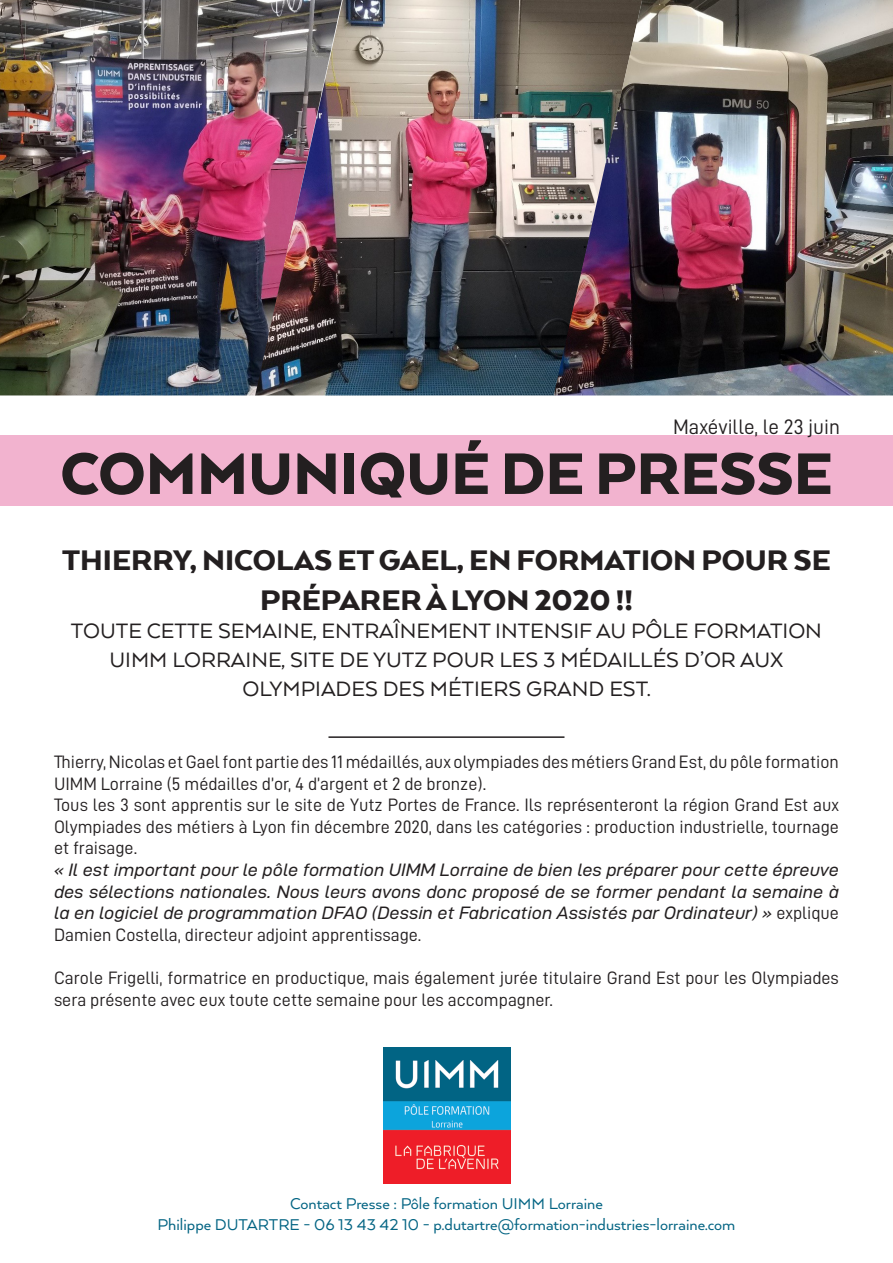
<style>
.page{position:relative;width:893px;height:1263px;background:#fff}
.page>*{position:absolute;margin:0;border:0;box-sizing:border-box;transform-origin:0 0}
.t1{font:900 67.5px "Arquitecta W04";color:#231f20}
.t2{font:900 33px/39.6px "Arquitecta W04";color:#231f20;text-align:center}
.t3{font:24px/28.8px "Arquitecta W00";color:#231f20;text-align:center}
.t4{font:21px "D DIN";color:#231f20}
.t5{font:18px/21.6px "D DIN";color:#231f20}
.t6{font:18px/21.6px "D DIN Exp Italic";color:#231f20;text-align:justify}
.t7{font:18px/21.6px "Arquitecta W00";color:#036483;text-align:center}
.s1{font-family:"D DIN"}
</style>
<div class="page">
<div style="left:0;top:436px;width:893px;height:70px;background:#f2b3cf"></div>
<img style="left:383px;top:1047px;width:128px;height:136px">
<hr style="left:328px;top:736px;width:236px;height:2px;background:#231f20">
<img style="left:0;top:0;width:255px;height:395px">
<img style="left:255px;top:0;width:299px;height:395px">
<img style="left:554px;top:0;width:339px;height:395px">
<p class="t4" style="left:673px;top:415px;width:168px">Maxéville, le 23 juin</p>
<h1 class="t1" style="left:60px;top:432px;width:774px">COMMUNIQUÉ DE PRESSE</h1>
<h2 class="t2" style="left:62px;top:539px;width:770px">THIERRY, NICOLAS ET GAEL, EN FORMATION POUR SE<br>PRÉPARER À LYON 2020 !!</h2>
<h3 class="t3" style="left:71px;top:616px;width:752px">TOUTE CETTE SEMAINE, ENTRAÎNEMENT INTENSIF AU PÔLE FORMATION<br>UIMM LORRAINE, SITE DE YUTZ POUR LES 3 MÉDAILLÉS D’OR AUX<br>OLYMPIADES DES MÉTIERS GRAND EST.</h3>
<p class="t5" style="left:54px;top:751px;width:786px">Thierry, Nicolas et Gael font partie des 11 médaillés, aux olympiades des métiers Grand Est, du pôle formation UIMM Lorraine (5 médailles d’or, 4 d’argent et 2 de bronze).<br>Tous les 3 sont apprentis sur le site de Yutz Portes de France. Ils représenteront la région Grand Est aux Olympiades des métiers à Lyon fin décembre 2020, dans les catégories : production industrielle, tournage et fraisage.</p>
<p class="t6" style="left:54px;top:859px;width:786px">« Il est important pour le pôle formation UIMM Lorraine de bien les préparer pour cette épreuve des sélections nationales. Nous leurs avons donc proposé de se former pendant la semaine à la en logiciel de programmation DFAO (Dessin et Fabrication Assistés par Ordinateur) » <span class="s1">explique</span></p>
<p class="t5" style="left:54px;top:923px;width:369px">Damien Costella, directeur adjoint apprentissage.</p>
<p class="t5" style="left:54px;top:967px;width:786px">Carole Frigelli, formatrice en productique, mais également jurée titulaire Grand Est pour les Olympiades sera présente avec eux toute cette semaine pour les accompagner.</p>
<p class="t7" style="left:158px;top:1192px;width:579px">Contact Presse : Pôle formation UIMM Lorraine<br>Philippe DUTARTRE - 06 13 43 42 10 - p.dutartre@formation-industries-lorraine.com</p>
</div>
